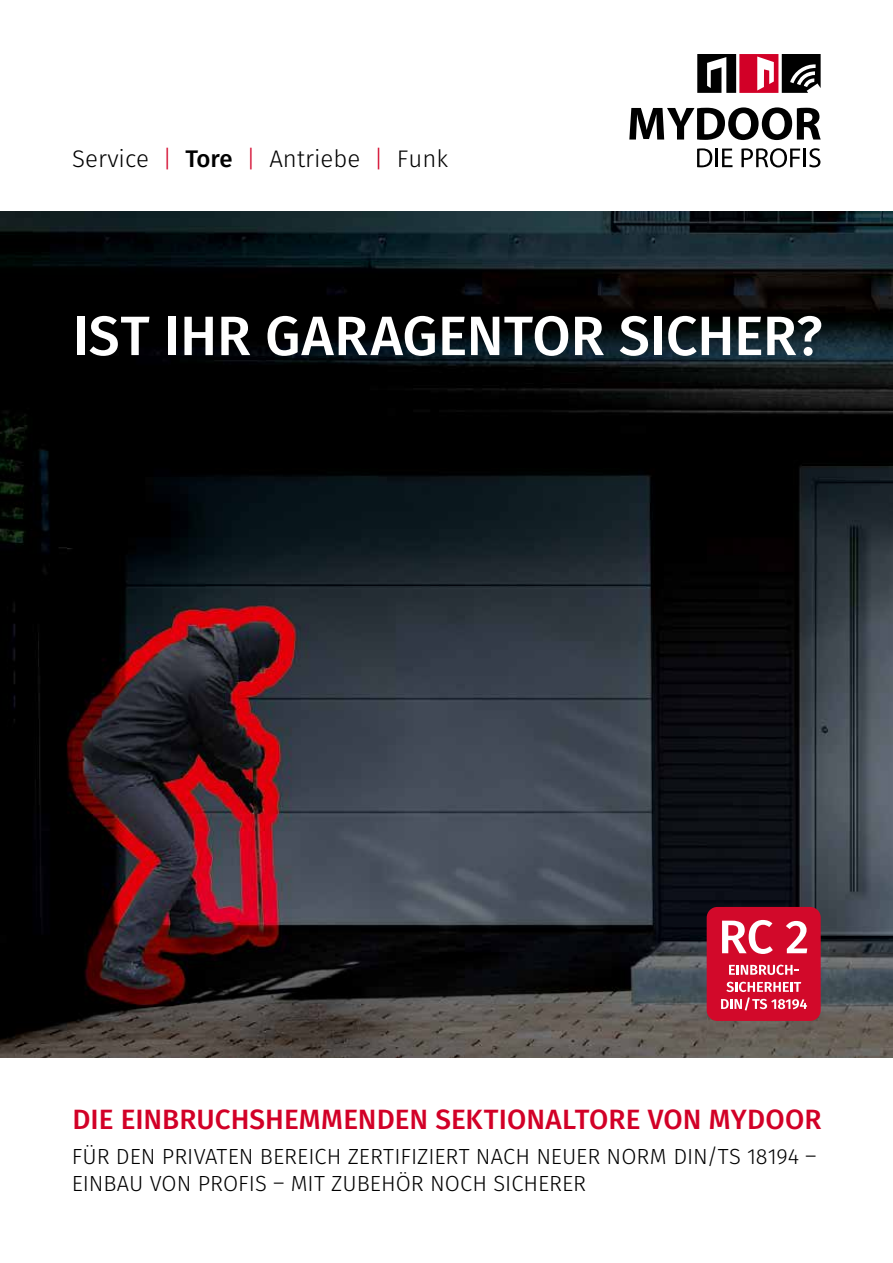
<style>
.page{position:relative;width:893px;height:1263px;background:#fff}
.page>*{position:absolute;margin:0;border:0;box-sizing:border-box;transform-origin:0 0}
.t1{font:500 55.5px "Fira Sans";letter-spacing:-.005em;color:#fff}
.t2{font:500 27.9px "Fira Sans";letter-spacing:.005em;color:#d20027}
.t3{font:300 24px "Fira Sans";color:#000}
.t4{font:300 21.9px/27px "Fira Sans";color:#000}
.s1{color:#d20027}
.s2{font-weight:500}
</style>
<div class="page">
<img style="left:0;top:211px;width:893px;height:846px">
<svg style="left:629px;top:107px;width:192px;height:33px"></svg>
<svg style="left:697px;top:148px;width:15px;height:19px"></svg>
<hr style="left:715px;top:149px;width:3px;height:18px;background:#000">
<svg style="left:722px;top:149px;width:10px;height:18px"></svg>
<svg style="left:741px;top:148px;width:79px;height:19px"></svg>
<svg style="left:697px;top:54px;width:124px;height:39px"></svg>
<div style="left:707px;top:907px;width:114px;height:114px;background:#d2092a;border-radius:11px"></div>
<svg style="left:722px;top:920px;width:85px;height:34px"></svg>
<svg style="left:729px;top:965px;width:70px;height:10px"></svg>
<svg style="left:721px;top:982px;width:86px;height:28px"></svg>
<p class="t3" style="left:72px;top:142px;width:377px">Service <span class="s1">|</span> <span class="s2">Tore</span> <span class="s1">|</span> Antriebe <span class="s1">|</span> Funk</p>
<h1 class="t1" style="left:72px;top:297px;width:751px">IST IHR GARAGENTOR SICHER?</h1>
<p class="t2" style="left:72px;top:1100px;width:750px">DIE EINBRUCHSHEMMENDEN SEKTIONALTORE VON MYDOOR</p>
<p class="t4" style="left:72px;top:1143px;width:746px">FÜR DEN PRIVATEN BEREICH ZERTIFIZIERT NACH NEUER NORM DIN/TS 18194 –<br>EINBAU VON PROFIS – MIT ZUBEHÖR NOCH SICHERER</p>
</div>
